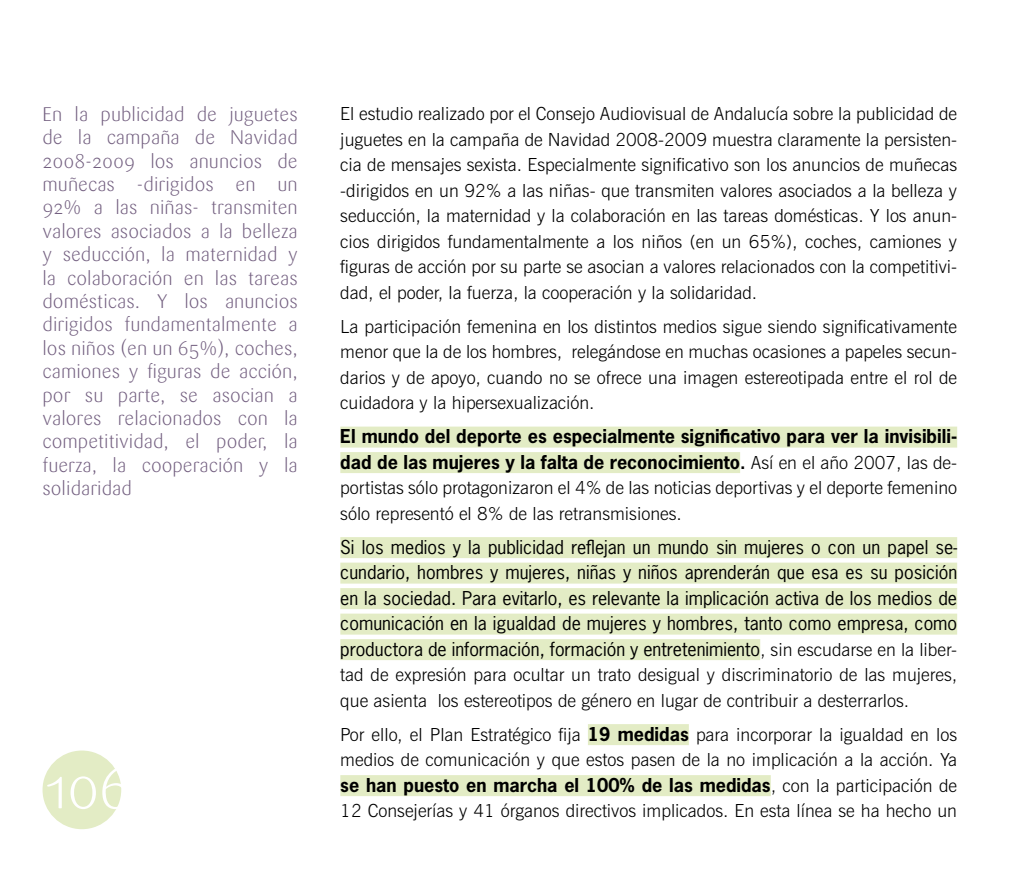
<style>
.page{position:relative;width:1021px;height:893px;background:#fff}
.page>*{position:absolute;margin:0;border:0;box-sizing:border-box;transform-origin:0 0}
.t1{font:300 60px "Sari";color:#fff}
.t2{font:300 19.5px/23.4px "Sari";color:#735f80;text-align:justify}
.t3{font:300 18px/25.5px "News Gothic BT";color:#000}
.t4{font:18px/25.5px "News Gothic Std";color:#000;text-align:justify}
.t5{font:700 18px/25.5px "News Gothic Std";color:#000}
.s1{font-family:"News Gothic BT"}
.s2{font-family:"News Gothic BT";font-weight:300}
.s3{font-family:"News Gothic Std";font-weight:700}
</style>
<div class="page">
<div style="left:43px;top:750px;width:78px;height:79px;background:#e3ecc5;border-radius:50%"></div>
<div style="left:340px;top:427px;width:617px;height:21px;background:#e3ecc5"></div>
<div style="left:340px;top:452px;width:400px;height:21px;background:#e3ecc5"></div>
<div style="left:340px;top:537px;width:617px;height:21px;background:#e3ecc5"></div>
<div style="left:340px;top:563px;width:617px;height:21px;background:#e3ecc5"></div>
<div style="left:340px;top:588px;width:617px;height:21px;background:#e3ecc5"></div>
<div style="left:340px;top:614px;width:617px;height:21px;background:#e3ecc5"></div>
<div style="left:340px;top:639px;width:420px;height:21px;background:#e3ecc5"></div>
<div style="left:588px;top:724px;width:101px;height:21px;background:#e3ecc5"></div>
<div style="left:340px;top:775px;width:430px;height:21px;background:#e3ecc5"></div>
<p class="t2" style="left:43px;top:103px;width:257px">En la publicidad de juguetes de la campaña de Navidad 2008-2009 los anuncios de muñecas -dirigidos en un 92% a las niñas- transmiten valores asociados a la belleza y seducción, la maternidad y la colaboración en las tareas domésticas. Y los anuncios dirigidos fundamentalmente a los niños (en un 65%), coches, camiones y figuras de acción, por su parte, se asocian a valores relacionados con la competitividad, el poder, la fuerza, la cooperación y la solidaridad</p>
<p class="t3" style="left:340px;top:101px;width:618px;text-align:justify">El estudio realizado por el Consejo Audiovisual de Andalucía sobre la publicidad de juguetes en la campaña de Navidad 2008-2009 muestra claramente la persisten&shy;cia de mensajes sexista. Especialmente significativo son los anuncios de muñecas -dirigidos en un 92% a las niñas- que transmiten valores asociados a la belleza y seducción, la maternidad y la colaboración en las tareas domésticas. Y los anun&shy;cios dirigidos fundamentalmente a los niños (en un 65%), coches, camiones y figuras de acción por su parte se asocian a valores relacionados con la competitivi&shy;dad, el poder, la fuerza, la cooperación y la solidaridad.</p>
<p class="t3" style="left:340px;top:313px;width:618px;text-align:justify">La participación femenina en los distintos medios sigue siendo significativamente menor que la de los hombres, relegándose en muchas ocasiones a papeles secun&shy;darios y de apoyo, cuando no se ofrece una imagen estereotipada entre el rol de cuidadora y la hipersexualización.</p>
<p class="t5" style="left:340px;top:423px;width:618px">El mundo del deporte es especialmente significativo para ver la invisibili&shy;dad de las mujeres y la falta de reconocimiento<span class="s1">.</span> <span class="s2">Así en el año 2007, las de-</span></p>
<p class="t3" style="left:340px;top:475px;width:618px">portistas sólo protagonizaron el 4% de las noticias deportivas y el deporte femenino sólo representó el 8% de las retransmisiones.</p>
<p class="t4" style="left:340px;top:534px;width:618px">Si los medios y la publicidad reflejan un mundo sin mujeres o con un papel se&shy;cundario, hombres y mujeres, niñas y niños aprenderán que esa es su posición en la sociedad. Para evitarlo, es relevante la implicación activa de los medios de comunicación en la igualdad de mujeres y hombres, tanto como empresa, como productora de información, formación y entretenimiento<span class="s2">, sin escudarse en la liber-</span></p>
<p class="t3" style="left:340px;top:662px;width:618px">tad de expresión para ocultar un trato desigual y discriminatorio de las mujeres, que asienta los estereotipos de género en lugar de contribuir a desterrarlos.</p>
<p class="t3" style="left:340px;top:721px;width:618px">Por ello, el Plan Estratégico fija <span class="s3">19 medidas</span> para incorporar la igualdad en los medios de comunicación y que estos pasen de la no implicación a la acción. Ya</p>
<p class="t5" style="left:340px;top:772px;width:618px">se han puesto en marcha el 100% de las medidas<span class="s2">, con la participación de</span></p>
<p class="t3" style="left:340px;top:798px;width:618px">12 Consejerías y 41 órganos directivos implicados. En esta línea se ha hecho un</p>
<h1 class="t1" style="left:45px;top:753px;width:88px">106</h1>
</div>
